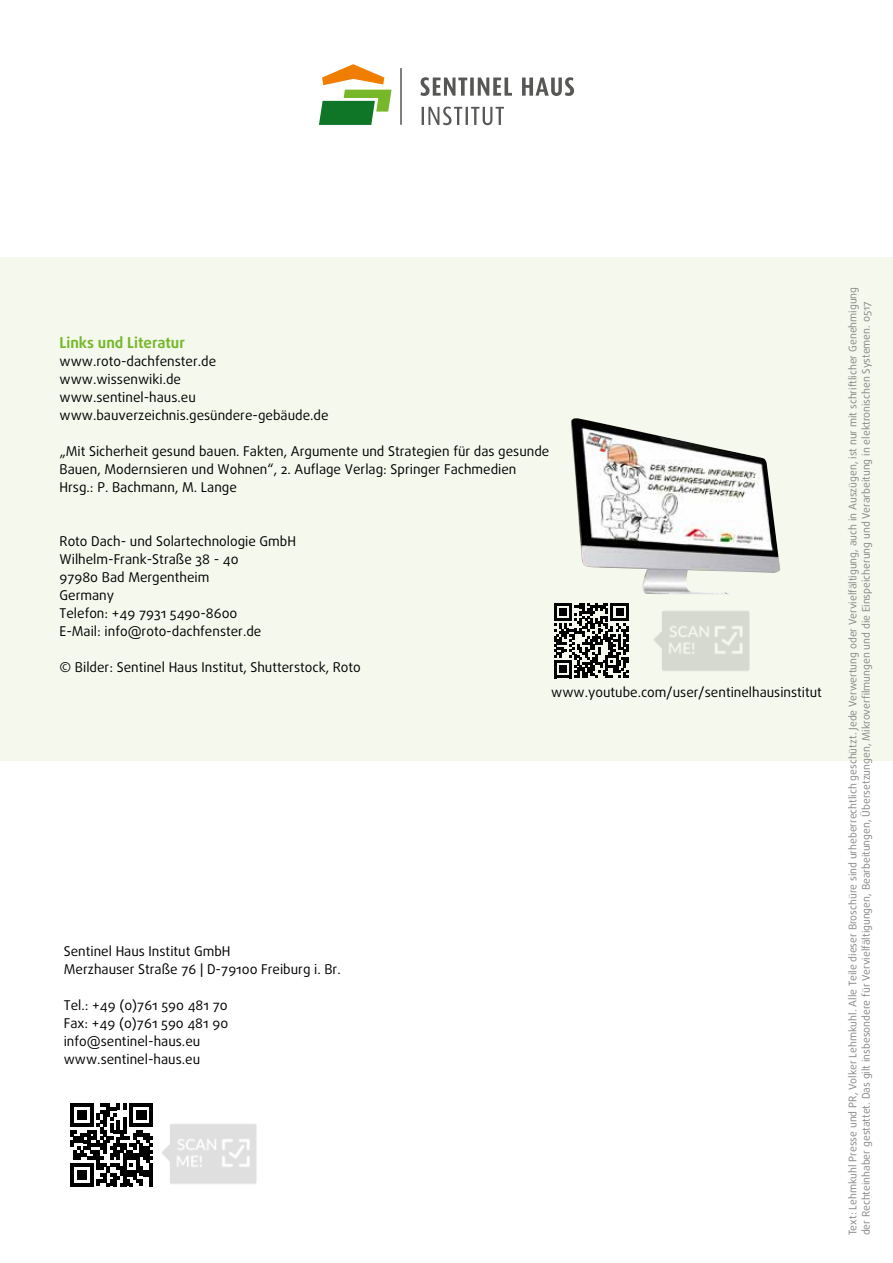
<style>
.page{position:relative;width:893px;height:1263px;background:#fff}
.page>*{position:absolute;margin:0;border:0;box-sizing:border-box;transform-origin:0 0}
.t1{font:700 15px "Daxline Pro";color:#76b82a}
.t2{font:13.5px/18px "Daxline Pro";color:#000}
.t3{font:10.5px/13.5px "Daxline Pro";color:#878787}
</style>
<div class="page">
<div style="left:0;top:257px;width:893px;height:504px;background:#f4f8ed"></div>
<svg style="left:70px;top:1104px;width:83px;height:82px"></svg>
<hr style="left:150px;top:1163px;width:3px;height:23px;background:#000">
<svg style="left:422px;top:107px;width:82px;height:18px"></svg>
<svg style="left:420px;top:77px;width:154px;height:19px"></svg>
<svg style="left:319px;top:64px;width:73px;height:61px"></svg>
<hr style="left:401px;top:68px;width:1px;height:57px;background:#000">
<img style="left:162px;top:1124px;width:95px;height:60px">
<img style="left:654px;top:611px;width:96px;height:60px">
<svg style="left:554px;top:603px;width:75px;height:75px"></svg>
<img style="left:571px;top:418px;width:209px;height:176px">
<img style="left:580px;top:428px;width:38px;height:28px">
<p class="t1" style="left:60px;top:332px;width:127px">Links und Literatur</p>
<p class="t2" style="left:60px;top:352px;width:271px">www.roto-dachfenster.de www.wissenwiki.de<br>www.sentinel-haus.eu www.bauverzeichnis.gesündere-gebäude.de</p>
<p class="t2" style="left:60px;top:442px;width:491px">„Mit Sicherheit gesund bauen. Fakten, Argumente und Strategien für das gesunde<br>Bauen, Modernsieren und Wohnen“, 2. Auflage Verlag: Springer Fachmedien<br>Hrsg.: P. Bachmann, M. Lange</p>
<p class="t2" style="left:60px;top:532px;width:238px">Roto Dach- und Solartechnologie GmbH<br>Wilhelm-Frank-Straße 38 - 40<br>97980 Bad Mergentheim<br>Germany<br>Telefon: +49 7931 5490-8600<br>E-Mail: info@roto-dachfenster.de</p>
<p class="t2" style="left:60px;top:658px;width:303px">© Bilder: Sentinel Haus Institut, Shutterstock, Roto</p>
<p class="t2" style="left:64px;top:942px;width:279px">Sentinel Haus Institut GmbH<br>Merzhauser Straße 76 | D-79100 Freiburg i. Br.</p>
<p class="t2" style="left:64px;top:996px;width:166px">Tel.: +49 (0)761 590 481 70<br>Fax: +49 (0)761 590 481 90 info@sentinel-haus.eu www.sentinel-haus.eu</p>
<p class="t2" style="left:551px;top:683px;width:272px">www.youtube.com/user/sentinelhausinstitut</p>
<p class="t3" style="left:846px;top:1235px;width:950px;rotate:-90deg">Text: Lehmkuhl Presse und PR, Volker Lehmkuhl. Alle Teile dieser Broschüre sind urheberrechtlich geschützt. Jede Verwertung oder Vervielfältigung, auch in Auszügen, ist nur mit schriftlicher Genehmigung der Rechteinhaber gestattet. Das gilt insbesondere für Vervielfältigungen, Bearbeitungen, Übersetzungen, Mikroverfilmungen und die Einspeicherung und Verarbeitung in elektronischen Systemen. 0517</p>
</div>
